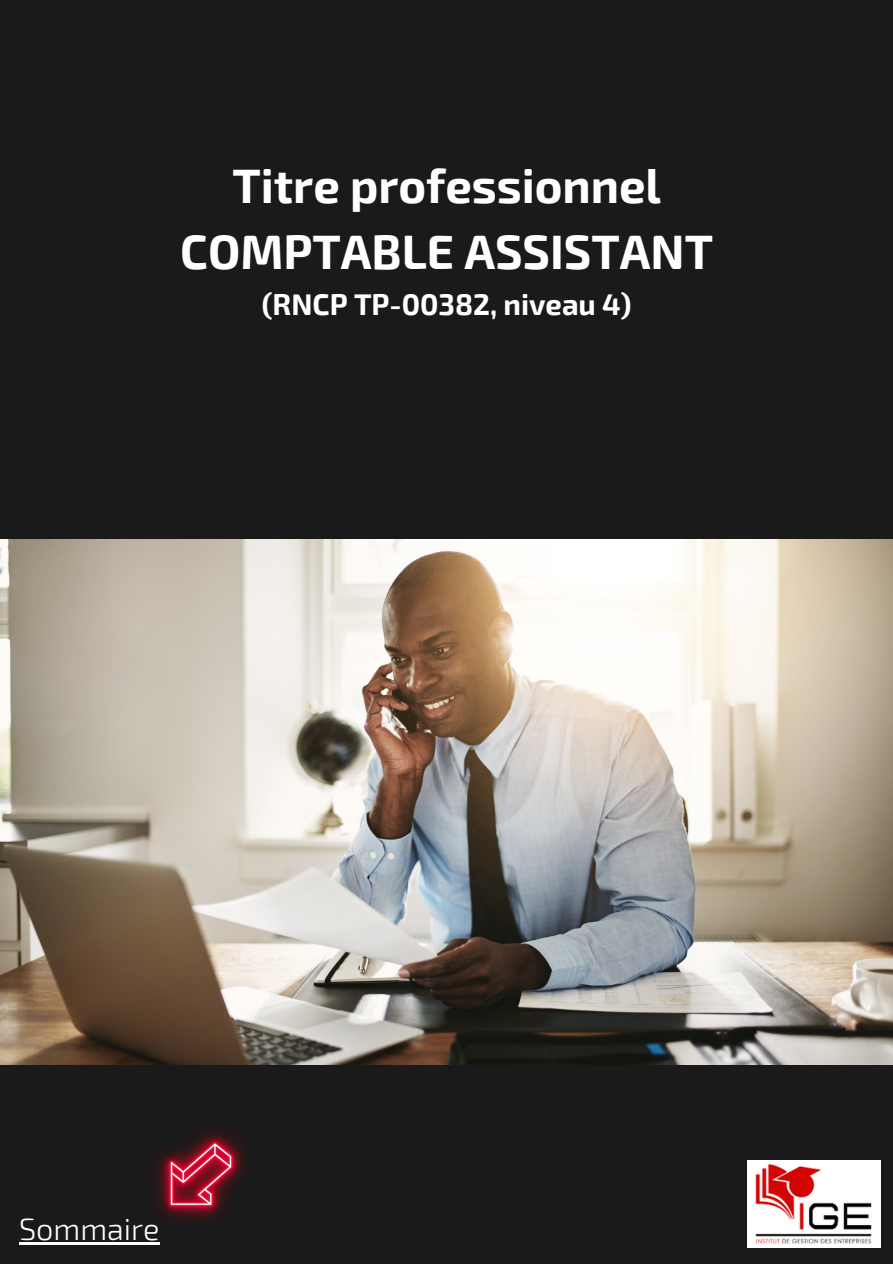
<style>
.page{position:relative;width:893px;height:1264px;background:#fff}
.page>*{position:absolute;margin:0;border:0;box-sizing:border-box;transform-origin:0 0}
.t1{font:700 47.25px "Exo 2";color:#fff}
.t2{font:300 30.6px "Exo 2";color:#fff}
.t3{font:700 29.25px "Exo 2";color:#fff}
</style>
<div class="page">
<div style="left:0;top:0;width:892px;height:1263px;background:#1a1a1b"></div>
<img style="left:0;top:540px;width:892px;height:524px">
<img style="left:747px;top:1160px;width:132px;height:87px">
<hr style="left:19px;top:1241px;width:140px;height:3px;background:#fff">
<img style="left:155px;top:1131px;width:91px;height:90px">
<p class="t1" style="left:232px;top:155px;width:430px">Titre professionnel</p>
<p class="t1" style="left:180px;top:221px;width:534px">COMPTABLE ASSISTANT</p>
<p class="t3" style="left:262px;top:286px;width:371px">(RNCP TP-00382, niveau 4)</p>
<p class="t2" style="left:19px;top:1209px;width:142px">Sommaire</p>
</div>
